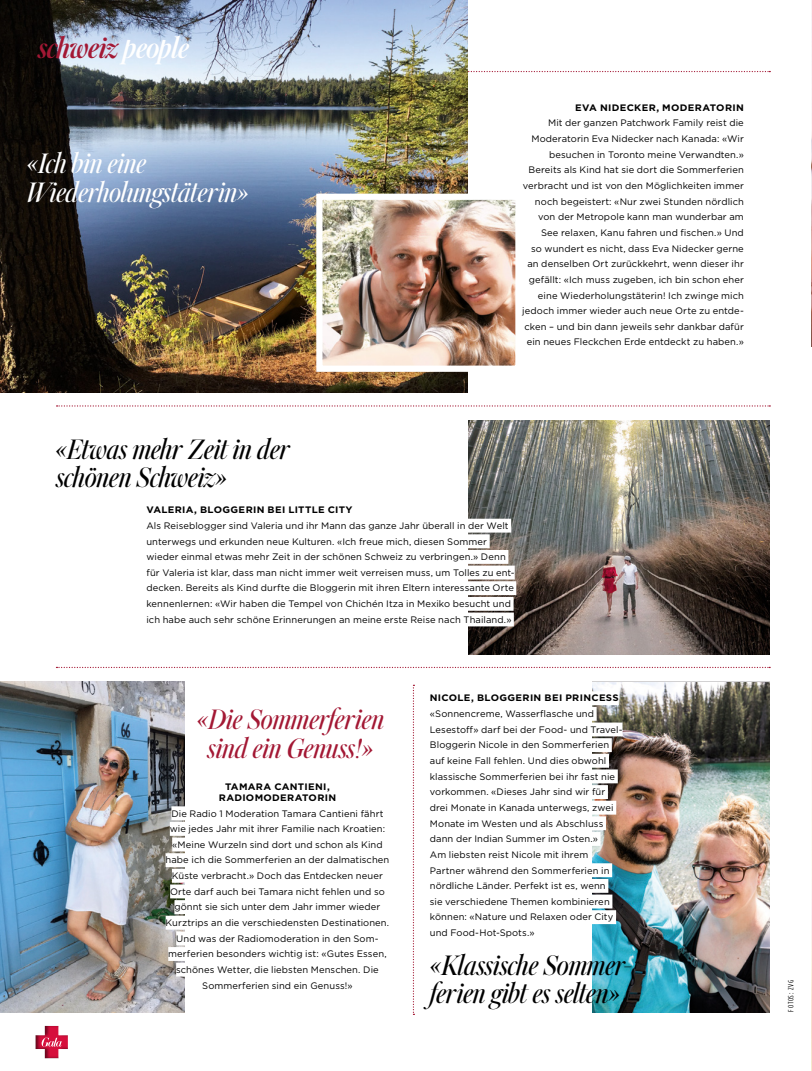
<style>
.page{position:relative;width:812px;height:1071px;background:#fff}
.page>*{position:absolute;margin:0;border:0;box-sizing:border-box;transform-origin:0 0}
.t1{font:28.75px "Glanz Gala Medium Txt Italic";letter-spacing:-.05em;color:#a31834}
.t2{font:27.5px/28.8px "Glanz Gala Regular Hdl Italic";letter-spacing:-.025em;color:#000}
.t3{font:27.5px/28.8px "Glanz Gala Regular Hdl Italic";letter-spacing:-.025em;color:#fff}
.t4{font:27.5px/28.8px "Glanz Gala Regular Hdl Italic";letter-spacing:-.025em;color:#a31834;text-align:center}
.t5{font:9.38px/15.6px "Gotham";letter-spacing:.01em;color:#000}
.t6{font:700 9.38px/11.2px "Gotham";letter-spacing:.03em;color:#000;text-align:center;scale:1.05 1}
.t7{font:7.5px "Gotham Condensed";letter-spacing:.085em;color:#000;scale:1.05 1}
.s1{color:#fff}
</style>
<div class="page">
<div style="left:35px;top:1024px;width:35px;height:35px;background:#000;opacity:.5"></div>
<svg style="left:35px;top:1025px;width:33px;height:32px"></svg>
<svg style="left:467px;top:71px;width:303px;height:1px"></svg>
<img style="left:811px;top:1px;width:1px;height:345px">
<img style="left:811px;top:728px;width:1px;height:341px">
<img style="left:0;top:0;width:467px;height:392px">
<img style="left:468px;top:420px;width:301px;height:234px">
<img style="left:0;top:681px;width:184px;height:330px">
<img style="left:592px;top:682px;width:177px;height:329px">
<img style="left:323px;top:200px;width:191px;height:165px">
<div style="left:316px;top:193px;width:205px;height:179px;border:6px solid #fff"></div>
<svg style="left:57px;top:405px;width:713px;height:1px"></svg>
<svg style="left:413px;top:684px;width:1px;height:330px"></svg>
<svg style="left:56px;top:666px;width:714px;height:1px"></svg>
<div style="left:171px;top:806px;width:215px;height:13px;background:#fff"></div>
<div style="left:170px;top:821px;width:217px;height:14px;background:#fff"></div>
<div style="left:172px;top:837px;width:213px;height:14px;background:#fff"></div>
<div style="left:165px;top:852px;width:225px;height:14px;background:#fff"></div>
<div style="left:172px;top:868px;width:213px;height:14px;background:#fff"></div>
<div style="left:170px;top:884px;width:217px;height:14px;background:#fff"></div>
<div style="left:174px;top:899px;width:209px;height:14px;background:#fff"></div>
<div style="left:166px;top:915px;width:224px;height:14px;background:#fff"></div>
<div style="left:176px;top:931px;width:202px;height:13px;background:#fff"></div>
<div style="left:168px;top:946px;width:221px;height:14px;background:#fff"></div>
<div style="left:176px;top:962px;width:205px;height:14px;background:#fff"></div>
<div style="left:430px;top:691px;width:188px;height:14px;background:#fff"></div>
<div style="left:430px;top:706px;width:166px;height:14px;background:#fff"></div>
<div style="left:430px;top:722px;width:192px;height:14px;background:#fff"></div>
<div style="left:430px;top:738px;width:181px;height:13px;background:#fff"></div>
<div style="left:430px;top:753px;width:179px;height:14px;background:#fff"></div>
<div style="left:430px;top:769px;width:187px;height:14px;background:#fff"></div>
<div style="left:430px;top:784px;width:178px;height:14px;background:#fff"></div>
<div style="left:430px;top:800px;width:186px;height:14px;background:#fff"></div>
<div style="left:430px;top:816px;width:176px;height:14px;background:#fff"></div>
<div style="left:430px;top:831px;width:170px;height:14px;background:#fff"></div>
<div style="left:430px;top:863px;width:182px;height:13px;background:#fff"></div>
<div style="left:430px;top:878px;width:178px;height:14px;background:#fff"></div>
<div style="left:430px;top:894px;width:182px;height:14px;background:#fff"></div>
<div style="left:430px;top:909px;width:186px;height:14px;background:#fff"></div>
<div style="left:146px;top:518px;width:365px;height:14px;background:#fff"></div>
<div style="left:146px;top:534px;width:343px;height:14px;background:#fff"></div>
<div style="left:146px;top:550px;width:362px;height:13px;background:#fff"></div>
<div style="left:146px;top:565px;width:368px;height:14px;background:#fff"></div>
<div style="left:146px;top:581px;width:370px;height:14px;background:#fff"></div>
<div style="left:146px;top:596px;width:367px;height:14px;background:#fff"></div>
<div style="left:146px;top:612px;width:367px;height:14px;background:#fff"></div>
<h1 class="t1" style="left:37px;top:30px;width:154px">schweiz <span class="s1">people</span></h1>
<h2 class="t3" style="left:27px;top:148px;width:224px">«Ich bin eine<br>Wiederholungstäterin»</h2>
<p class="t6" style="left:575px;top:102px;width:162px">EVA NIDECKER, MODERATORIN</p>
<p class="t5" style="left:522px;top:115px;width:223px;text-align:right">Mit der ganzen Patchwork Family reist die Moderatorin Eva Nidecker nach Kanada: «Wir besuchen in Toronto meine Verwandten.» Bereits als Kind hat sie dort die Sommerferien verbracht und ist von den Möglichkeiten immer noch begeistert: «Nur zwei Stunden nördlich von der Metropole kann man wunderbar am See relaxen, Kanu fahren und fischen.» Und<br>so wundert es nicht, dass Eva Nidecker gerne an denselben Ort zurückkehrt, wenn dieser ihr gefällt: «Ich muss zugeben, ich bin schon eher eine Wiederholungstäterin! Ich zwinge mich jedoch immer wieder auch neue Orte zu entde&shy;cken – und bin dann jeweils sehr dankbar dafür ein neues Fleckchen Erde entdeckt zu haben.»</p>
<h2 class="t2" style="left:55px;top:434px;width:237px">«Etwas mehr Zeit in der schönen Schweiz»</h2>
<p class="t6" style="left:146px;top:504px;width:198px">VALERIA, BLOGGERIN BEI LITTLE CITY</p>
<p class="t5" style="left:146px;top:517px;width:370px">Als Reiseblogger sind Valeria und ihr Mann das ganze Jahr überall in der Welt unterwegs und erkunden neue Kulturen. «Ich freue mich, diesen Sommer wieder einmal etwas mehr Zeit in der schönen Schweiz zu verbringen.» Denn für Valeria ist klar, dass man nicht immer weit verreisen muss, um Tolles zu ent&shy;decken. Bereits als Kind durfte die Bloggerin mit ihren Eltern interessante Orte kennenlernen: «Wir haben die Tempel von Chichén Itza in Mexiko besucht und ich habe auch sehr schöne Erinnerungen an meine erste Reise nach Thailand.»</p>
<h2 class="t4" style="left:197px;top:704px;width:189px">«Die Sommerferien sind ein Genuss!»</h2>
<p class="t6" style="left:219px;top:780px;width:113px">TAMARA CANTIENI,<br>RADIOMODERATORIN</p>
<p class="t5" style="left:165px;top:804px;width:225px;text-align:center">Die Radio 1 Moderation Tamara Cantieni fährt wie jedes Jahr mit ihrer Familie nach Kroatien: «Meine Wurzeln sind dort und schon als Kind habe ich die Sommerferien an der dalmatischen Küste verbracht.» Doch das Entdecken neuer Orte darf auch bei Tamara nicht fehlen und so gönnt sie sich unter dem Jahr immer wieder Kurztrips an die verschiedensten Destinationen.<br>Und was der Radiomoderation in den Som&shy;merferien besonders wichtig ist: «Gutes Essen, schönes Wetter, die liebsten Menschen. Die Sommerferien sind ein Genuss!»</p>
<p class="t6" style="left:430px;top:692px;width:181px">NICOLE, BLOGGERIN BEI PRINCESS</p>
<p class="t5" style="left:430px;top:705px;width:194px">«Sonnencreme, Wasserflasche und Lesestoff» darf bei der Food- und Travel-Bloggerin Nicole in den Sommerferien auf keine Fall fehlen. Und dies obwohl klassische Sommerferien bei ihr fast nie vorkommen. «Dieses Jahr sind wir für drei Monate in Kanada unterwegs, zwei Monate im Westen und als Abschluss dann der Indian Summer im Osten.»<br>Am liebsten reist Nicole mit ihrem Partner während den Sommerferien in nördliche Länder. Perfekt ist es, wenn<br>sie verschiedene Themen kombinieren können: «Nature und Relaxen oder City und Food-Hot-Spots.»</p>
<h2 class="t2" style="left:430px;top:949px;width:204px">«Klassische Sommer&shy;ferien gibt es selten»</h2>
<p class="t7" style="left:786px;top:1011px;width:31px;rotate:-90deg">FOTOS: ZVG</p>
</div>
